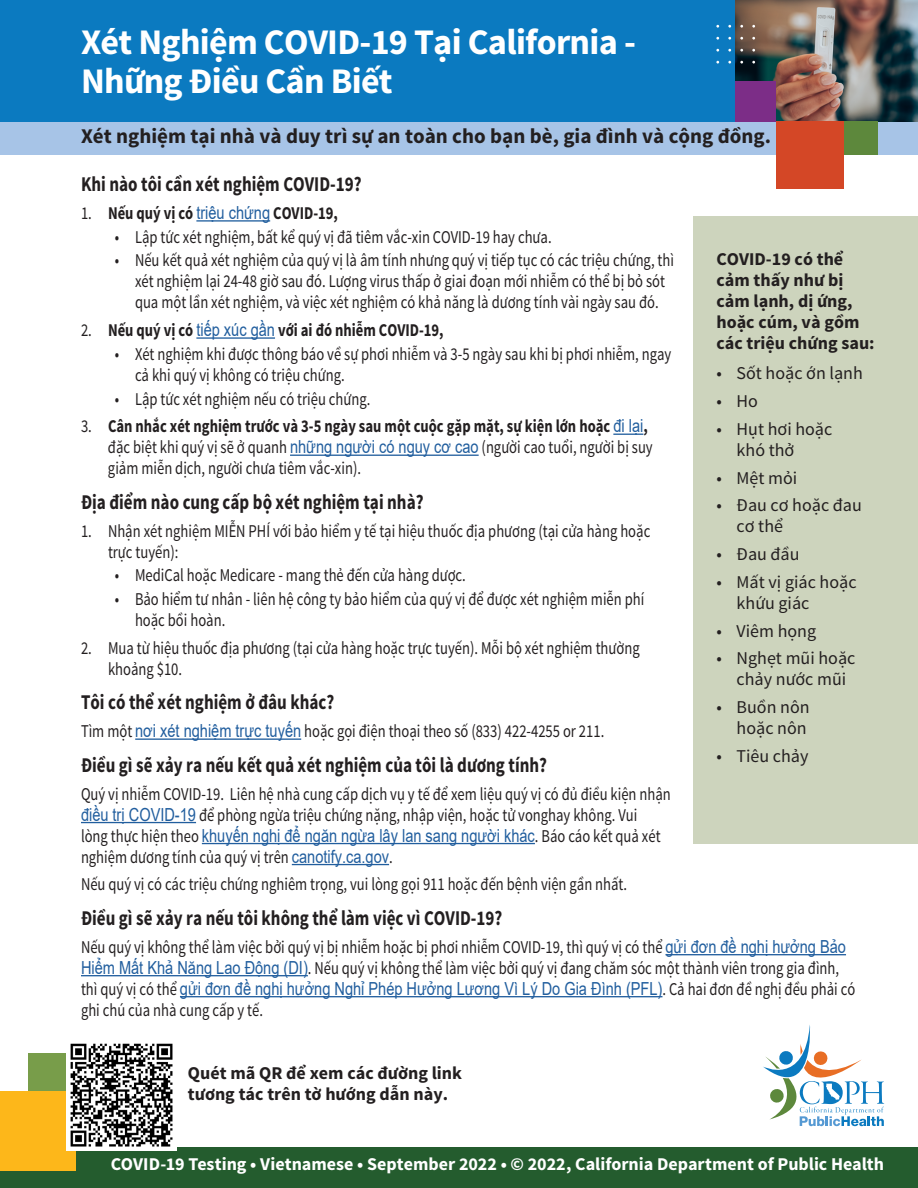
<style>
.page{position:relative;width:918px;height:1188px;background:#fff}
.page>*{position:absolute;margin:0;border:0;box-sizing:border-box;transform-origin:0 0}
.t1{font:700 36px/39px "Source Sans Pro";letter-spacing:-.02em;color:#fff}
.t2{font:700 21px "Source Sans Pro";color:#231f20;scale:.81 1}
.t3{font:700 21px "Source Sans Pro";color:#231f20}
.t4{font:18px/21px "Source Sans Pro";color:#231f20;scale:.81 1}
.t5{font:18px "Arial";color:#215e9e;scale:.81 1}
.t6{font:18px/21px "Source Sans Pro";color:#231f20}
.t7{font:700 18px/21px "Source Sans Pro";color:#231f20}
.t8{font:700 18px "Source Sans Pro";color:#fff}
.t9{font:700 18px "Source Sans Pro";color:#231f20;scale:.81 1}
.s1{font-weight:400}
.s2{font-family:"Arial";font-weight:400;color:#215e9e}
.s3{font-weight:700}
.s4{font-family:"Arial";color:#215e9e}
.s5{font-family:"Source Sans Pro";color:#231f20}
</style>
<div class="page">
<div style="left:0;top:122px;width:918px;height:33px;background:#a7c4e7"></div>
<div style="left:0;top:0;width:918px;height:122px;background:#0b7ac0"></div>
<img style="left:736px;top:0;width:182px;height:122px">
<div style="left:776px;top:122px;width:68px;height:67px;background:#d44726"></div>
<div style="left:736px;top:81px;width:40px;height:41px;background:#7c2d87"></div>
<div style="left:29px;top:1053px;width:38px;height:38px;background:#789d4a"></div>
<div style="left:0;top:1148px;width:918px;height:40px;background:#245c2e"></div>
<div style="left:0;top:1091px;width:76px;height:80px;background:#fdb71a"></div>
<hr style="left:196px;top:220px;width:74px;height:2px;background:#215e9e">
<hr style="left:196px;top:337px;width:79px;height:2px;background:#215e9e">
<hr style="left:613px;top:434px;width:30px;height:1px;background:#215e9e">
<hr style="left:290px;top:455px;width:189px;height:1px;background:#215e9e">
<hr style="left:135px;top:738px;width:166px;height:2px;background:#215e9e">
<hr style="left:81px;top:822px;width:115px;height:1px;background:#215e9e">
<hr style="left:202px;top:843px;width:333px;height:1px;background:#215e9e">
<hr style="left:292px;top:864px;width:97px;height:1px;background:#215e9e">
<hr style="left:666px;top:954px;width:180px;height:1px;background:#215e9e">
<hr style="left:81px;top:975px;width:227px;height:1px;background:#215e9e">
<hr style="left:180px;top:996px;width:482px;height:1px;background:#215e9e">
<div style="left:844px;top:122px;width:34px;height:33px;background:#5d883c"></div>
<div style="left:693px;top:216px;width:225px;height:628px;background:#cdd4bd"></div>
<img style="left:67px;top:1043px;width:110px;height:107px">
<svg style="left:763px;top:1025px;width:121px;height:101px"></svg>
<h1 class="t1" style="left:81px;top:24px;width:556px">Xét Nghiệm COVID-19 Tại California -<br>Những Điều Cần Biết</h1>
<p class="t3" style="left:81px;top:123px;width:691px">Xét nghiệm tại nhà và duy trì sự an toàn cho bạn bè, gia đình và cộng đồng.</p>
<p class="t2" style="left:81px;top:171px;width:348px">Khi nào tôi cần xét nghiệm COVID-19?</p>
<p class="t9" style="left:81px;top:201px;width:319px"><span class="s1">1.</span> Nếu quý vị có <span class="s2">triệu chứng</span> COVID-19,</p>
<p class="t4" style="left:115px;top:227px;width:541px">• Lập tức xét nghiệm, bất kể quý vị đã tiêm vắc-xin COVID-19 hay chưa.</p>
<p class="t4" style="left:135px;top:250px;width:667px;text-indent:-20px">• Nếu kết quả xét nghiệm của quý vị là âm tính nhưng quý vị tiếp tục có các triệu chứng, thì xét nghiệm lại 24-48 giờ sau đó. Lượng virus thấp ở giai đoạn mới nhiễm có thể bị bỏ sót qua một lần xét nghiệm, và việc xét nghiệm có khả năng là dương tính vài ngày sau đó.</p>
<p class="t9" style="left:81px;top:319px;width:449px"><span class="s1">2.</span> Nếu quý vị có <span class="s2">tiếp xúc gần</span> với ai đó nhiễm COVID-19,</p>
<p class="t4" style="left:135px;top:344px;width:664px;text-indent:-20px">• Xét nghiệm khi được thông báo về sự phơi nhiễm và 3-5 ngày sau khi bị phơi nhiễm, ngay cả khi quý vị không có triệu chứng.</p>
<p class="t4" style="left:115px;top:388px;width:317px">• Lập tức xét nghiệm nếu có triệu chứng.</p>
<p class="t4" style="left:108px;top:416px;width:674px;text-indent:-27px">3. <span class="s3">Cân nhắc xét nghiệm trước và 3-5 ngày sau một cuộc gặp mặt, sự kiện lớn hoặc</span> <span class="s4">đi lại</span><span class="s3">, </span>đặc biệt khi quý vị sẽ ở quanh <span class="s4">những người có nguy cơ cao</span> (người cao tuổi, người bị suy giảm miễn dịch, người chưa tiêm vắc-xin).</p>
<p class="t2" style="left:81px;top:488px;width:425px">Địa điểm nào cung cấp bộ xét nghiệm tại nhà?</p>
<p class="t4" style="left:108px;top:521px;width:671px;text-indent:-27px">1. Nhận xét nghiệm MIỄN PHÍ với bảo hiểm y tế tại hiệu thuốc địa phương (tại cửa hàng hoặc trực tuyến):</p>
<p class="t4" style="left:115px;top:565px;width:435px">• MediCal hoặc Medicare - mang thẻ đến cửa hàng dược.</p>
<p class="t4" style="left:135px;top:589px;width:630px;text-indent:-20px">• Bảo hiểm tư nhân - liên hệ công ty bảo hiểm của quý vị để được xét nghiệm miễn phí hoặc bồi hoàn.</p>
<p class="t4" style="left:108px;top:638px;width:658px;text-indent:-27px">2. Mua từ hiệu thuốc địa phương (tại cửa hàng hoặc trực tuyến). Mỗi bộ xét nghiệm thường khoảng $10.</p>
<p class="t2" style="left:81px;top:689px;width:314px">Tôi có thể xét nghiệm ở đâu khác?</p>
<p class="t4" style="left:81px;top:721px;width:648px">Tìm một <span class="s4">nơi xét nghiệm trực tuyến</span> hoặc gọi điện thoại theo số (833) 422-4255 or 211.</p>
<p class="t2" style="left:81px;top:751px;width:577px">Điều gì sẽ xảy ra nếu kết quả xét nghiệm của tôi là dương tính?</p>
<p class="t4" style="left:81px;top:783px;width:730px">Quý vị nhiễm COVID-19. Liên hệ nhà cung cấp dịch vụ y tế để xem liệu quý vị có đủ điều kiện nhận <span class="s4">điều trị COVID-19</span> để phòng ngừa triệu chứng nặng, nhập viện, hoặc tử vonghay không. Vui</p>
<p class="t5" style="left:81px;top:823px;width:717px"><span class="s5">lòng thực hiện theo</span> khuyến nghị để ngăn ngừa lây lan sang người khác<span class="s5">. Báo cáo kết quả xét</span></p>
<p class="t4" style="left:81px;top:843px;width:676px;line-height:27.8px">nghiệm dương tính của quý vị trên <span class="s4">canotify.ca.gov</span>.<br>Nếu quý vị có các triệu chứng nghiêm trọng, vui lòng gọi 911 hoặc đến bệnh viện gần nhất.</p>
<p class="t2" style="left:81px;top:905px;width:522px">Điều gì sẽ xảy ra nếu tôi không thể làm việc vì COVID-19?</p>
<p class="t4" style="left:81px;top:937px;width:946px">Nếu quý vị không thể làm việc bởi quý vị bị nhiễm hoặc bị phơi nhiễm COVID-19, thì quý vị có thể <span class="s4">gửi đơn đề nghị hưởng Bảo<br>Hiểm Mất Khả Năng Lao Động (DI)</span>. Nếu quý vị không thể làm việc bởi quý vị đang chăm sóc một thành viên trong gia đình,</p>
<p class="t5" style="left:81px;top:976px;width:958px"><span class="s5">thì quý vị có thể</span> gửi đơn đề nghị hưởng Nghỉ Phép Hưởng Lương Vì Lý Do Gia Đình (PFL)<span class="s5">. Cả hai đơn đề nghị đều phải có</span></p>
<p class="t4" style="left:81px;top:1000px;width:226px">ghi chú của nhà cung cấp y tế.</p>
<p class="t7" style="left:716px;top:249px;width:160px">COVID-19 có thể cảm thấy như bị cảm lạnh, dị ứng, hoặc cúm, và gồm các triệu chứng sau:</p>
<p class="t6" style="left:716px;top:363px;width:148px">• Sốt hoặc ớn lạnh</p>
<p class="t6" style="left:716px;top:391px;width:43px">• Ho</p>
<p class="t6" style="left:737px;top:419px;width:97px;text-indent:-20px">• Hụt hơi hoặc khó thở</p>
<p class="t6" style="left:716px;top:467px;width:82px">• Mệt mỏi</p>
<p class="t6" style="left:737px;top:495px;width:127px;text-indent:-20px">• Đau cơ hoặc đau cơ thể</p>
<p class="t6" style="left:716px;top:544px;width:85px">• Đau đầu</p>
<p class="t6" style="left:737px;top:572px;width:121px;text-indent:-20px">• Mất vị giác hoặc khứu giác</p>
<p class="t6" style="left:716px;top:620px;width:101px">• Viêm họng</p>
<p class="t6" style="left:737px;top:648px;width:120px;text-indent:-20px">• Nghẹt mũi hoặc chảy nước mũi</p>
<p class="t6" style="left:716px;top:697px;width:95px;text-align:right">• Buồn nôn hoặc nôn</p>
<p class="t6" style="left:716px;top:746px;width:94px">• Tiêu chảy</p>
<p class="t7" style="left:188px;top:1063px;width:276px">Quét mã QR để xem các đường link tương tác trên tờ hướng dẫn này.</p>
<p class="t8" style="left:111px;top:1152px;width:775px">COVID-19 Testing • Vietnamese • September 2022 • © 2022, California Department of Public Health</p>
</div>
